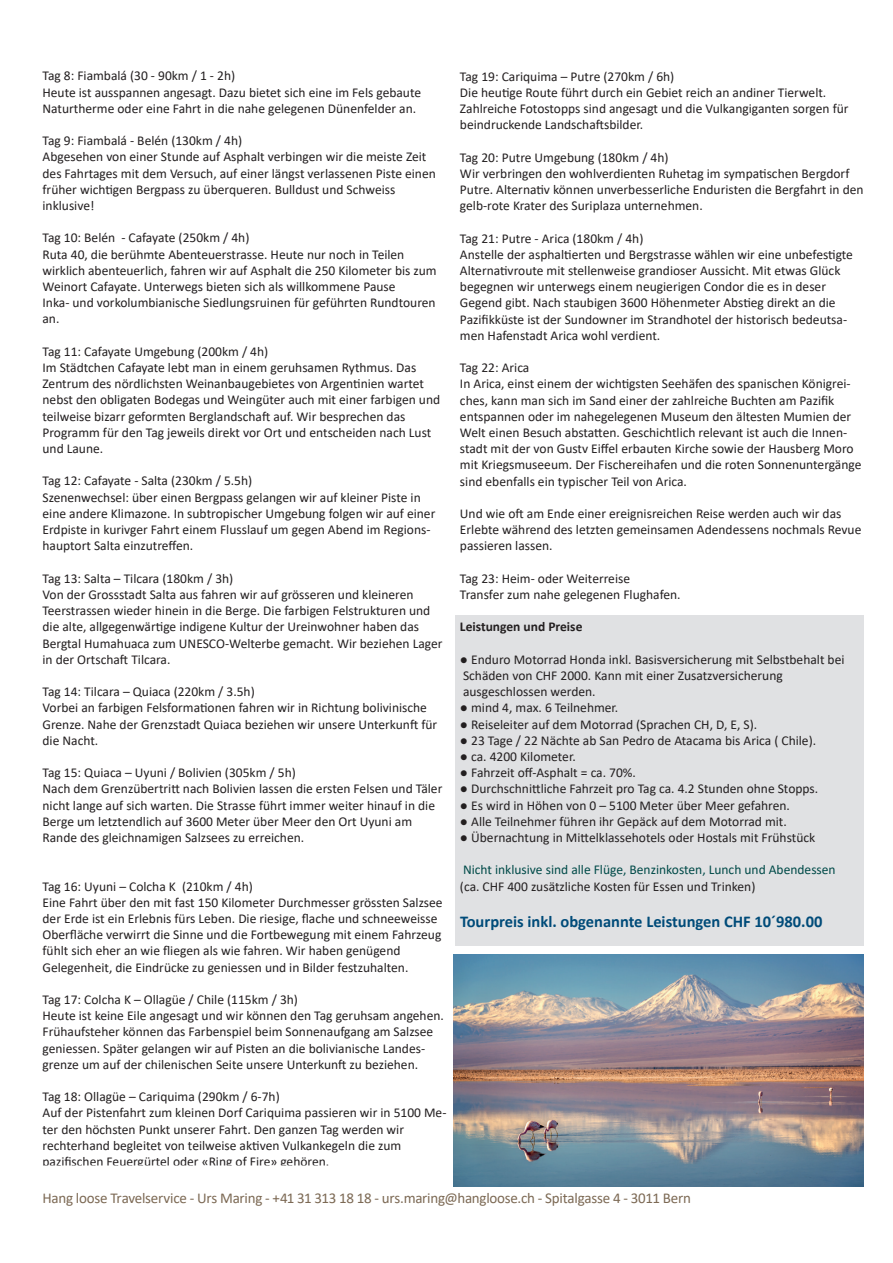
<style>
.page{position:relative;width:893px;height:1263px;background:#fff}
.page>*{position:absolute;margin:0;border:0;box-sizing:border-box;transform-origin:0 0}
.t1{font:700 16.5px "Calibri";color:#004b79}
.t2{font:15px "Calibri";letter-spacing:-.015em;color:#7c6954}
.t3{font:13.5px/16.2px "Calibri";color:#231f20}
.t4{font:13.5px "Calibri";color:#004a48}
.t5{font:700 13.5px "Calibri";color:#231f20}
.t6{font:12px "Myriad Pro";letter-spacing:.02em;color:#7c6954}
</style>
<div class="page">
<div style="left:455px;top:615px;width:409px;height:331px;background:#e0e1e3"></div>
<img style="left:454px;top:954px;width:410px;height:233px">
<p class="t3" style="left:43px;top:68px;width:380px">Tag 8: Fiambalá (30 - 90km / 1 - 2h)<br>Heute ist ausspannen angesagt. Dazu bietet sich eine im Fels gebaute<br>Naturtherme oder eine Fahrt in die nahe gelegenen Dünenfelder an.</p>
<p class="t3" style="left:43px;top:132px;width:395px">Tag 9: Fiambalá - Belén (130km / 4h)<br>Abgesehen von einer Stunde auf Asphalt verbingen wir die meiste Zeit des Fahrtages mit dem Versuch, auf einer längst verlassenen Piste einen früher wichtigen Bergpass zu überqueren. Bulldust und Schweiss inklusive!</p>
<p class="t3" style="left:43px;top:230px;width:396px">Tag 10: Belén - Cafayate (250km / 4h)<br>Ruta 40, die berühmte Abenteuerstrasse. Heute nur noch in Teilen wirklich abenteuerlich, fahren wir auf Asphalt die 250 Kilometer bis zum Weinort Cafayate. Unterwegs bieten sich als willkommene Pause<br>Inka- und vorkolumbianische Siedlungsruinen für geführten Rundtouren an.</p>
<p class="t3" style="left:43px;top:343px;width:399px">Tag 11: Cafayate Umgebung (200km / 4h)<br>Im Städtchen Cafayate lebt man in einem geruhsamen Rythmus. Das Zentrum des nördlichsten Weinanbaugebietes von Argentinien wartet nebst den obligaten Bodegas und Weingüter auch mit einer farbigen und teilweise bizarr geformten Berglandschaft auf. Wir besprechen das Programm für den Tag jeweils direkt vor Ort und entscheiden nach Lust und Laune.</p>
<p class="t3" style="left:43px;top:473px;width:394px">Tag 12: Cafayate - Salta (230km / 5.5h)<br>Szenenwechsel: über einen Bergpass gelangen wir auf kleiner Piste in eine andere Klimazone. In subtropischer Umgebung folgen wir auf einer Erdpiste in kurivger Fahrt einem Flusslauf um gegen Abend im Regions&shy;hauptort Salta einzutreffen.</p>
<p class="t3" style="left:43px;top:570px;width:401px">Tag 13: Salta – Tilcara (180km / 3h)<br>Von der Grossstadt Salta aus fahren wir auf grösseren und kleineren Teerstrassen wieder hinein in die Berge. Die farbigen Felstrukturen und die alte, allgegenwärtige indigene Kultur der Ureinwohner haben das Bergtal Humahuaca zum UNESCO-Welterbe gemacht. Wir beziehen Lager in der Ortschaft Tilcara.</p>
<p class="t3" style="left:43px;top:683px;width:396px">Tag 14: Tilcara – Quiaca (220km / 3.5h)<br>Vorbei an farbigen Felsformationen fahren wir in Richtung bolivinische Grenze. Nahe der Grenzstadt Quiaca beziehen wir unsere Unterkunft für die Nacht.</p>
<p class="t3" style="left:43px;top:764px;width:401px">Tag 15: Quiaca – Uyuni / Bolivien (305km / 5h)<br>Nach dem Grenzübertritt nach Bolivien lassen die ersten Felsen und Täler nicht lange auf sich warten. Die Strasse führt immer weiter hinauf in die Berge um letztendlich auf 3600 Meter über Meer den Ort Uyuni am Rande des gleichnamigen Salzsees zu erreichen.</p>
<p class="t3" style="left:43px;top:878px;width:402px">Tag 16: Uyuni – Colcha K (210km / 4h)<br>Eine Fahrt über den mit fast 150 Kilometer Durchmesser grössten Salzsee der Erde ist ein Erlebnis fürs Leben. Die riesige, flache und schneeweisse Oberfläche verwirrt die Sinne und die Fortbewegung mit einem Fahrzeug fühlt sich eher an wie fliegen als wie fahren. Wir haben genügend Gelegenheit, die Eindrücke zu geniessen und in Bilder festzuhalten.</p>
<p class="t3" style="left:43px;top:991px;width:403px">Tag 17: Colcha K – Ollagüe / Chile (115km / 3h)<br>Heute ist keine Eile angesagt und wir können den Tag geruhsam angehen.<br>Frühaufsteher können das Farbenspiel beim Sonnenaufgang am Salzsee geniessen. Später gelangen wir auf Pisten an die bolivianische Landes&shy;grenze um auf der chilenischen Seite unsere Unterkunft zu beziehen.</p>
<p class="t3" style="left:43px;top:1088px;width:405px">Tag 18: Ollagüe – Cariquima (290km / 6-7h)<br>Auf der Pistenfahrt zum kleinen Dorf Cariquima passieren wir in 5100 Me&shy;ter den höchsten Punkt unserer Fahrt. Den ganzen Tag werden wir rechterhand begleitet von teilweise aktiven Vulkankegeln die zum pazifischen Feuergürtel oder «Ring of Fire» gehören.</p>
<p class="t3" style="left:460px;top:68px;width:390px">Tag 19: Cariquima – Putre (270km / 6h)<br>Die heutige Route führt durch ein Gebiet reich an andiner Tierwelt.<br>Zahlreiche Fotostopps sind angesagt und die Vulkangiganten sorgen für beindruckende Landschaftsbilder.</p>
<p class="t3" style="left:460px;top:149px;width:405px">Tag 20: Putre Umgebung (180km / 4h)<br>Wir verbringen den wohlverdienten Ruhetag im sympatischen Bergdorf Putre. Alternativ können unverbesserliche Enduristen die Bergfahrt in den gelb-rote Krater des Suriplaza unternehmen.</p>
<p class="t3" style="left:460px;top:230px;width:394px">Tag 21: Putre - Arica (180km / 4h)<br>Anstelle der asphaltierten und Bergstrasse wählen wir eine unbefestigte Alternativroute mit stellenweise grandioser Aussicht. Mit etwas Glück begegnen wir unterwegs einem neugierigen Condor die es in deser Gegend gibt. Nach staubigen 3600 Höhenmeter Abstieg direkt an die Pazifikküste ist der Sundowner im Strandhotel der historisch bedeutsa&shy;men Hafenstadt Arica wohl verdient.</p>
<p class="t3" style="left:460px;top:359px;width:403px">Tag 22: Arica<br>In Arica, einst einem der wichtigsten Seehäfen des spanischen Königrei&shy;ches, kann man sich im Sand einer der zahlreiche Buchten am Pazifik entspannen oder im nahegelegenen Museum den ältesten Mumien der Welt einen Besuch abstatten. Geschichtlich relevant ist auch die Innen&shy;stadt mit der von Gustv Eiffel erbauten Kirche sowie der Hausberg Moro mit Kriegsmuseeum. Der Fischereihafen und die roten Sonnenuntergänge sind ebenfalls ein typischer Teil von Arica.</p>
<p class="t3" style="left:460px;top:505px;width:403px">Und wie oft am Ende einer ereignisreichen Reise werden auch wir das<br>Erlebte während des letzten gemeinsamen Adendessens nochmals Revue passieren lassen.</p>
<p class="t3" style="left:460px;top:570px;width:222px">Tag 23: Heim- oder Weiterreise<br>Transfer zum nahe gelegenen Flughafen.</p>
<p class="t5" style="left:460px;top:617px;width:124px">Leistungen und Preise</p>
<p class="t3" style="left:460px;top:651px;width:386px">● Enduro Motorrad Honda inkl. Basisversicherung mit Selbstbehalt bei<br>Schäden von CHF 2000. Kann mit einer Zusatzversicherung ausgeschlossen werden.</p>
<p class="t3" style="left:460px;top:699px;width:160px">● mind 4, max. 6 Teilnehmer.</p>
<p class="t3" style="left:460px;top:716px;width:299px">● Reiseleiter auf dem Motorrad (Sprachen CH, D, E, S).</p>
<p class="t3" style="left:460px;top:732px;width:358px">● 23 Tage / 22 Nächte ab San Pedro de Atacama bis Arica ( Chile).</p>
<p class="t3" style="left:460px;top:748px;width:117px">● ca. 4200 Kilometer.</p>
<p class="t3" style="left:460px;top:764px;width:177px">● Fahrzeit off-Asphalt = ca. 70%.</p>
<p class="t3" style="left:460px;top:780px;width:360px">● Durchschnittliche Fahrzeit pro Tag ca. 4.2 Stunden ohne Stopps.</p>
<p class="t3" style="left:460px;top:797px;width:332px">● Es wird in Höhen von 0 – 5100 Meter über Meer gefahren.</p>
<p class="t3" style="left:460px;top:813px;width:328px">● Alle Teilnehmer führen ihr Gepäck auf dem Motorrad mit.</p>
<p class="t3" style="left:460px;top:829px;width:357px">● Übernachtung in Mittelklassehotels oder Hostals mit Frühstück</p>
<p class="t4" style="left:463px;top:861px;width:374px">Nicht inklusive sind alle Flüge, Benzinkosten, Lunch und Abendessen</p>
<p class="t3" style="left:460px;top:878px;width:297px">(ca. CHF 400 zusätzliche Kosten für Essen und Trinken)</p>
<p class="t1" style="left:460px;top:909px;width:364px">Tourpreis inkl. obgenannte Leistungen CHF 10´980.00</p>
<p class="t2" style="left:43px;top:1187px;width:650px">Hang loose Travelservice - Urs Maring - +41 31 313 18 18 - urs.maring@hangloose.ch - Spitalgasse 4 - 3011 Bern</p>
<p class="t6" style="left:43px;top:1189px;width:8px">4</p>
<p class="t6" style="left:93px;top:1189px;width:92px">COSTA RICA › XXX</p>
</div>
